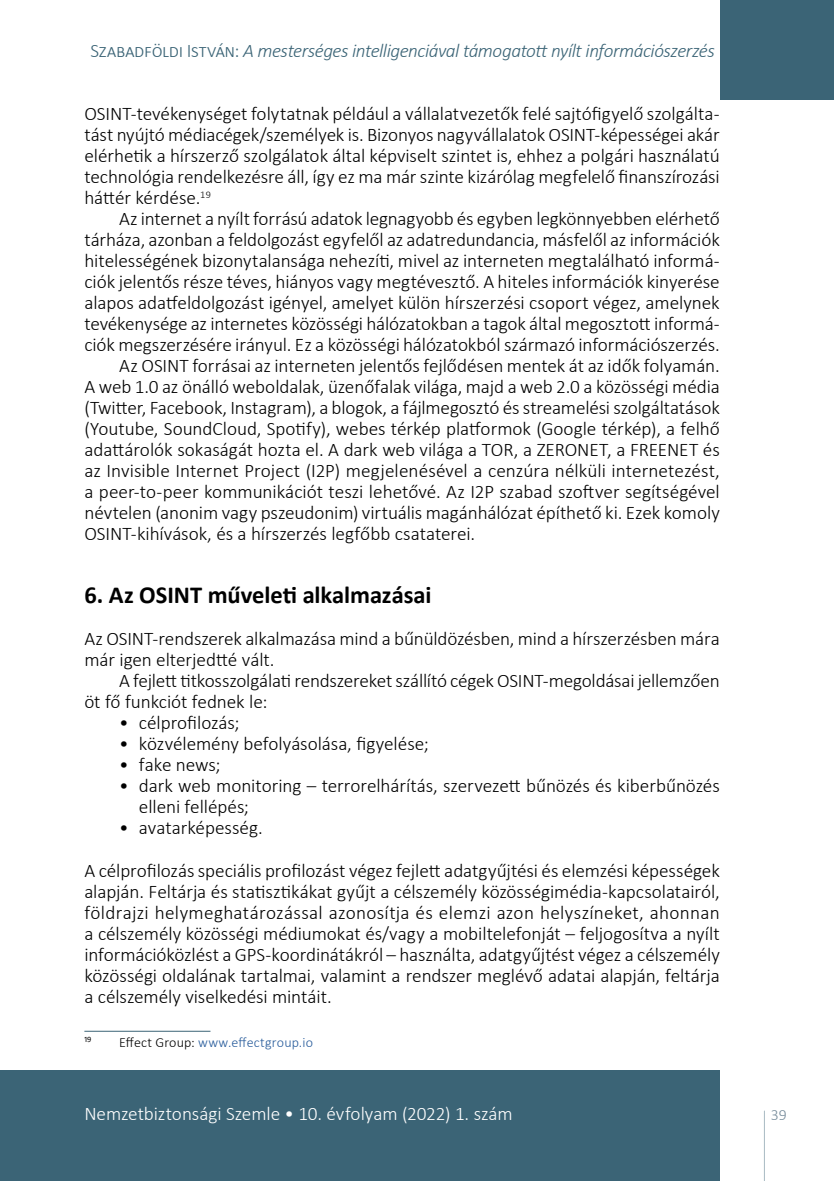
<style>
.page{position:relative;width:834px;height:1181px;background:#fff}
.page>*{position:absolute;margin:0;border:0;box-sizing:border-box;transform-origin:0 0}
.t1{font:700 24.5px "Calibri";color:#000}
.t2{font:300 19.25px/21px "Calibri";letter-spacing:-.005em;color:#000}
.t3{font:italic 300 19.25px "Calibri";letter-spacing:-.025em;color:#3b6476}
.t4{font:300 19.25px "Calibri";letter-spacing:-.005em;color:#fff}
.t5{font:300 15.75px "Calibri";color:#778c9b}
.t6{font:300 14px "Calibri";letter-spacing:.01em;color:#275b9b}
.t7{font:8.22px "Calibri";color:#000}
.s1{font-style:normal}
.s2{color:#000}
</style>
<div class="page">
<svg style="left:764px;top:1110px;width:1px;height:71px"></svg>
<div style="left:719px;top:0;width:114px;height:99px;background:#3b6476"></div>
<div style="left:0;top:1070px;width:719px;height:111px;background:#3b6476"></div>
<hr style="left:84px;top:1031px;width:126px;height:1px;background:#3b6476">
<p class="t3" style="left:90px;top:39px;width:625px"><span class="s1">Szabadföldi István:</span> A mesterséges intelligenciával támogatott nyílt információszerzés</p>
<p class="t2" style="left:84px;top:103px;width:636px;text-align:justify">OSINT-tevékenységet folytatnak például a vállalatvezetők felé sajtófigyelő szolgálta&shy;tást nyújtó médiacégek/személyek is. Bizonyos nagyvállalatok OSINT-képességei akár elérhetik a hírszerző szolgálatok által képviselt szintet is, ehhez a polgári használatú technológia rendelkezésre áll, így ez ma már szinte kizárólag megfelelő finanszírozási háttér kérdése.<sup>19</sup></p>
<p class="t2" style="left:119px;top:208px;width:602px">Az internet a nyílt forrású adatok legnagyobb és egyben legkönnyebben elérhető</p>
<p class="t2" style="left:84px;top:229px;width:636px">tárháza, azonban a feldolgozást egyfelől az adatredundancia, másfelől az információk</p>
<p class="t2" style="left:84px;top:250px;width:636px">hitelességének bizonytalansága nehezíti, mivel az interneten megtalálható informá-</p>
<p class="t2" style="left:84px;top:271px;width:636px">ciók jelentős része téves, hiányos vagy megtévesztő. A hiteles információk kinyerése</p>
<p class="t2" style="left:84px;top:292px;width:636px">alapos adatfeldolgozást igényel, amelyet külön hírszerzési csoport végez, amelynek</p>
<p class="t2" style="left:84px;top:313px;width:636px">tevékenysége az internetes közösségi hálózatokban a tagok által megosztott informá-</p>
<p class="t2" style="left:84px;top:334px;width:636px">ciók megszerzésére irányul. Ez a közösségi hálózatokból származó információszerzés.</p>
<p class="t2" style="left:119px;top:355px;width:602px">Az OSINT forrásai az interneten jelentős fejlődésen mentek át az idők folyamán.</p>
<p class="t2" style="left:84px;top:376px;width:636px">A web 1.0 az önálló weboldalak, üzenőfalak világa, majd a web 2.0 a közösségi média</p>
<p class="t2" style="left:84px;top:397px;width:636px">(Twitter, Facebook, Instagram), a blogok, a fájlmegosztó és streamelési szolgáltatások</p>
<p class="t2" style="left:84px;top:418px;width:636px">(Youtube, SoundCloud, Spotify), webes térkép platformok (Google térkép), a felhő</p>
<p class="t2" style="left:84px;top:439px;width:636px">adattárolók sokaságát hozta el. A dark web világa a TOR, a ZERONET, a FREENET és</p>
<p class="t2" style="left:84px;top:460px;width:636px">az Invisible Internet Project (I2P) megjelenésével a cenzúra nélküli internetezést,</p>
<p class="t2" style="left:84px;top:481px;width:636px">a peer-to-peer kommunikációt teszi lehetővé. Az I2P szabad szoftver segítségével</p>
<p class="t2" style="left:84px;top:502px;width:636px">névtelen (anonim vagy pszeudonim) virtuális magánhálózat építhető ki. Ezek komoly</p>
<p class="t2" style="left:84px;top:523px;width:392px">OSINT-kihívások, és a hírszerzés legfőbb csataterei.</p>
<p class="t1" style="left:84px;top:578px;width:348px">6. Az OSINT műveleti alkalmazásai</p>
<p class="t2" style="left:84px;top:628px;width:636px">Az OSINT-rendszerek alkalmazása mind a bűnüldözésben, mind a hírszerzésben mára már igen elterjedtté vált.</p>
<p class="t2" style="left:84px;top:670px;width:636px;text-indent:35px">A fejlett titkosszolgálati rendszereket szállító cégek OSINT-megoldásai jellemzően öt fő funkciót fednek le:</p>
<p class="t2" style="left:119px;top:712px;width:122px">• célprofilozás;</p>
<p class="t2" style="left:119px;top:733px;width:311px">• közvélemény befolyásolása, figyelése;</p>
<p class="t2" style="left:119px;top:754px;width:103px">• fake news;</p>
<p class="t2" style="left:139px;top:775px;width:582px;text-indent:-20px">• dark web monitoring – terrorelhárítás, szervezett bűnözés és kiberbűnözés elleni fellépés;</p>
<p class="t2" style="left:84px;top:807px;width:636px;line-height:42px;text-indent:35px">• avatarképesség.<br>A célprofilozás speciális profilozást végez fejlett adatgyűjtési és elemzési képességek</p>
<p class="t2" style="left:84px;top:880px;width:637px;text-align:justify">alapján. Feltárja és statisztikákat gyűjt a célszemély közösségimédia-kapcsolatairól, földrajzi helymeghatározással azonosítja és elemzi azon helyszíneket, ahonnan a célszemély közösségi médiumokat és/vagy a mobiltelefonját – feljogosítva a nyílt információközlést a GPS-koordinátákról – használta, adatgyűjtést végez a célszemély közösségi oldalának tartalmai, valamint a rendszer meglévő adatai alapján, feltárja a célszemély viselkedési mintáit.</p>
<p class="t7" style="left:84px;top:1034px;width:9px">19</p>
<p class="t6" style="left:119px;top:1033px;width:195px"><span class="s2">Effect Group:</span> www.effectgroup.io</p>
<p class="t4" style="left:84px;top:1102px;width:430px">Nemzetbiztonsági Szemle • 10. évfolyam (2022) 1. szám</p>
<p class="t5" style="left:770px;top:1105px;width:17px">39</p>
</div>
